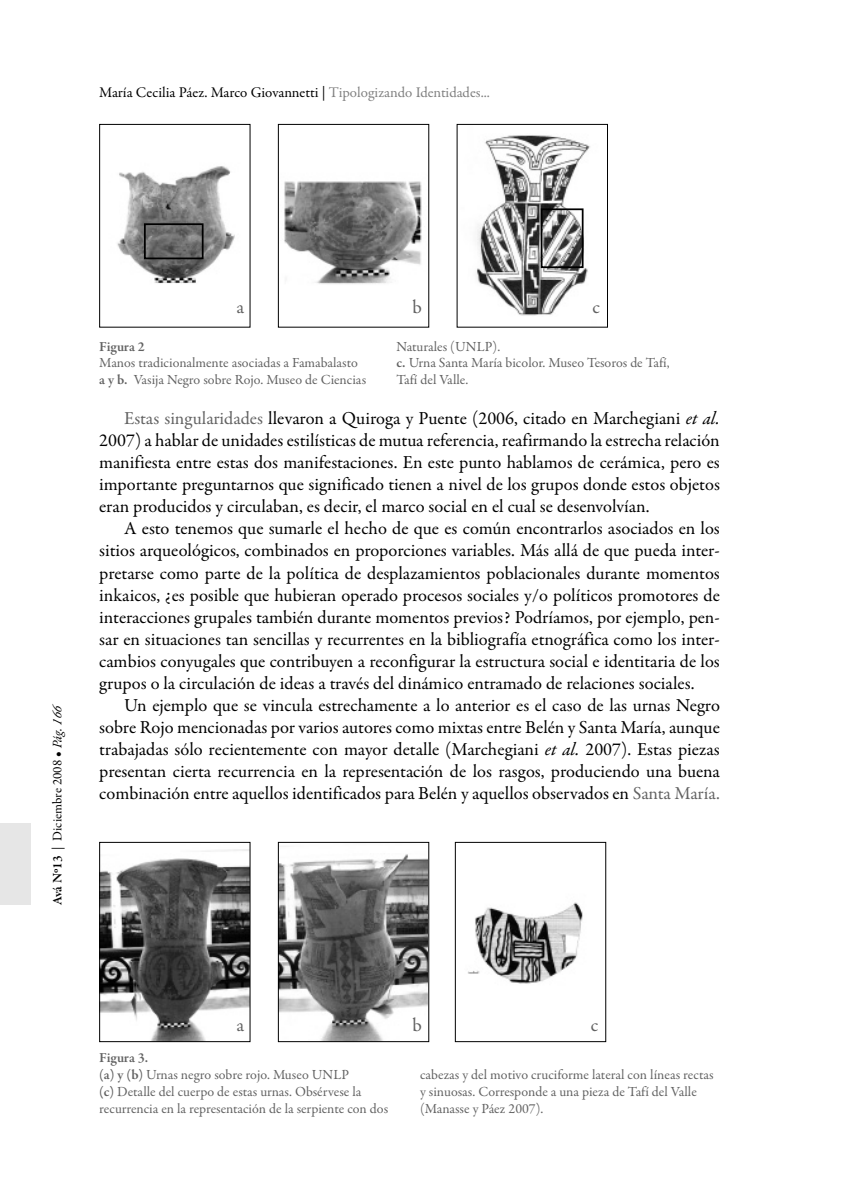
<style>
.page{position:relative;width:844px;height:1191px;background:#fff}
.page>*{position:absolute;margin:0;border:0;box-sizing:border-box;transform-origin:0 0}
.t1{font:19.25px "Garamond Premr Pro";color:#626262}
.t2{font:18.38px/22.1px "Garamond Premr Pro";color:#000;text-align:justify}
.t3{font:14.88px "Garamond Premr Pro";color:#000}
.t4{font:14px/16.8px "Garamond Premr Pro";color:#626262}
.t5{font:600 14px "Garamond Premr Pro";letter-spacing:-.005em;color:#626262}
.t6{font:13.12px "Garamond Premr Pro";color:#000}
.s1{color:#808080}
.s2{font-weight:600}
.s3{font-style:italic}
.s4{color:#626262}
</style>
<div class="page">
<div style="left:0;top:823px;width:31px;height:82px;background:#e6e6e6"></div>
<img style="left:117px;top:166px;width:118px;height:118px">
<div style="left:99px;top:124px;width:151px;height:203px;border:1px solid #000"></div>
<img style="left:284px;top:181px;width:138px;height:103px">
<div style="left:278px;top:124px;width:151px;height:203px;border:1px solid #000"></div>
<img style="left:476px;top:135px;width:114px;height:181px">
<div style="left:144px;top:223px;width:59px;height:36px;border:2px solid #000"></div>
<div style="left:540px;top:208px;width:43px;height:60px;border:2px solid #000"></div>
<img style="left:101px;top:849px;width:147px;height:191px">
<div style="left:99px;top:842px;width:151px;height:200px;border:1px solid #000"></div>
<img style="left:280px;top:854px;width:147px;height:186px">
<div style="left:278px;top:842px;width:151px;height:200px;border:1px solid #000"></div>
<img style="left:468px;top:902px;width:115px;height:82px">
<div style="left:455px;top:842px;width:151px;height:200px;border:1px solid #000"></div>
<p class="t3" style="left:99px;top:86px;width:392px">María Cecilia Páez. Marco Giovannetti | <span class="s1">Tipologizando Identidades...</span></p>
<p class="t6" style="left:52px;top:905px;width:204px;rotate:-90deg"><span class="s2">Avá Nº13</span> | Diciembre 2008 • <span class="s3">Pág. 166</span></p>
<p class="t1" style="left:236px;top:299px;width:9px">a</p>
<p class="t1" style="left:412px;top:299px;width:11px">b</p>
<p class="t1" style="left:592px;top:299px;width:9px">c</p>
<p class="t5" style="left:99px;top:341px;width:47px">Figura 2</p>
<p class="t4" style="left:99px;top:356px;width:268px">Manos tradicionalmente asociadas a Famabalasto <span class="s2">a y b.</span> Vasija Negro sobre Rojo. Museo de Ciencias</p>
<p class="t4" style="left:396px;top:339px;width:274px">Naturales (UNLP).<br><span class="s2">c.</span> Urna Santa María bicolor. Museo Tesoros de Tafí,<br>Tafí del Valle.</p>
<p class="t2" style="left:99px;top:409px;width:622px;text-indent:25px"><span class="s4">Estas singularidades</span> llevaron a Quiroga y Puente (2006, citado en Marchegiani <span class="s3">et al.<br></span>2007) a hablar de unidades estilísticas de mutua referencia, reafirmando la estrecha relación manifiesta entre estas dos manifestaciones. En este punto hablamos de cerámica, pero es importante preguntarnos que significado tienen a nivel de los grupos donde estos objetos eran producidos y circulaban, es decir, el marco social en el cual se desenvolvían.</p>
<p class="t2" style="left:99px;top:519px;width:622px;text-indent:25px">A esto tenemos que sumarle el hecho de que es común encontrarlos asociados en los sitios arqueológicos, combinados en proporciones variables. Más allá de que pueda inter&shy;pretarse como parte de la política de desplazamientos poblacionales durante momentos inkaicos, ¿es posible que hubieran operado procesos sociales y/o políticos promotores de interacciones grupales también durante momentos previos? Podríamos, por ejemplo, pen&shy;sar en situaciones tan sencillas y recurrentes en la bibliografía etnográfica como los inter&shy;cambios conyugales que contribuyen a reconfigurar la estructura social e identitaria de los grupos o la circulación de ideas a través del dinámico entramado de relaciones sociales.</p>
<p class="t2" style="left:99px;top:695px;width:622px;text-indent:25px">Un ejemplo que se vincula estrechamente a lo anterior es el caso de las urnas Negro sobre Rojo mencionadas por varios autores como mixtas entre Belén y Santa María, aunque trabajadas sólo recientemente con mayor detalle (Marchegiani <span class="s3">et al.</span> 2007). Estas piezas presentan cierta recurrencia en la representación de los rasgos, produciendo una buena combinación entre aquellos identificados para Belén y aquellos observados en <span class="s4">Santa María.</span></p>
<p class="t1" style="left:236px;top:1017px;width:9px">a</p>
<p class="t1" style="left:412px;top:1017px;width:11px">b</p>
<p class="t1" style="left:590px;top:1017px;width:9px">c</p>
<p class="t4" style="left:99px;top:1050px;width:290px"><span class="s2">Figura 3.<br>(a) y (b)</span> Urnas negro sobre rojo. Museo UNLP<br><span class="s2">(c)</span> Detalle del cuerpo de estas urnas. Obsérvese la recurrencia en la representación de la serpiente con dos</p>
<p class="t4" style="left:420px;top:1067px;width:295px">cabezas y del motivo cruciforme lateral con líneas rectas y sinuosas. Corresponde a una pieza de Tafí del Valle (Manasse y Páez 2007).</p>
</div>
